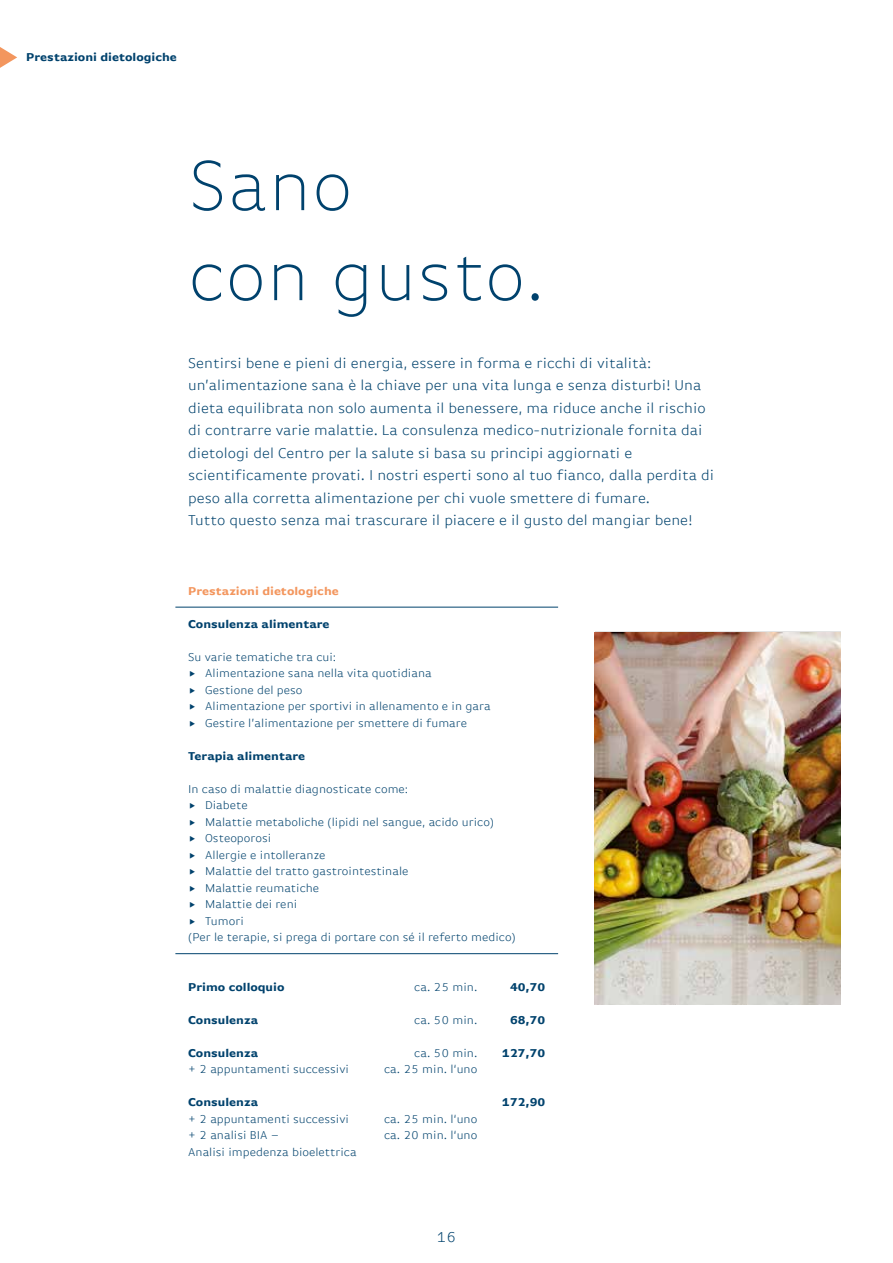
<style>
.page{position:relative;width:893px;height:1263px;background:#fff}
.page>*{position:absolute;margin:0;border:0;box-sizing:border-box;transform-origin:0 0}
.t1{font:200 75px/90px "Basic Gothic Offc Pro";color:#00426d}
.t2{font:300 15px/22.5px "Basic Gothic Offc Pro";color:#00426d}
.t3{font:300 12px/16.5px "Basic Gothic Offc Pro";color:#00426d}
.t4{font:700 12px "Basic Gothic Offc Pro";color:#00426d}
.t5{font:700 12px "Basic Gothic Offc Pro";color:#f3965e}
</style>
<div class="page">
<hr style="left:175px;top:607px;width:383px;height:1px;background:#00426d">
<hr style="left:175px;top:953px;width:383px;height:1px;background:#00426d">
<img style="left:595px;top:632px;width:245px;height:372px">
<svg style="left:0;top:47px;width:17px;height:21px"></svg>
<p class="t4" style="left:26px;top:49px;width:152px">Prestazioni dietologiche</p>
<h1 class="t1" style="left:188px;top:141px;width:357px">Sano<br>con gusto.</h1>
<p class="t2" style="left:188px;top:351px;width:527px">Sentirsi bene e pieni di energia, essere in forma e ricchi di vitalità: un’alimentazione sana è la chiave per una vita lunga e senza disturbi! Una dieta equilibrata non solo aumenta il benessere, ma riduce anche il rischio di contrarre varie malattie. La consulenza medico-nutrizionale fornita dai dietologi del Centro per la salute si basa su principi aggiornati e scientificamente provati. I nostri esperti sono al tuo fianco, dalla perdita di peso alla corretta alimentazione per chi vuole smettere di fumare.<br>Tutto questo senza mai trascurare il piacere e il gusto del mangiar bene!</p>
<p class="t5" style="left:188px;top:584px;width:152px">Prestazioni dietologiche</p>
<p class="t4" style="left:188px;top:617px;width:143px">Consulenza alimentare</p>
<p class="t3" style="left:205px;top:648px;width:287px;text-indent:-17px">Su varie tematiche tra cui:<br>Alimentazione sana nella vita quotidiana<br>Gestione del peso<br>Alimentazione per sportivi in allenamento e in gara Gestire l’alimentazione per smettere di fumare</p>
<p class="t4" style="left:188px;top:749px;width:119px">Terapia alimentare</p>
<p class="t3" style="left:188px;top:780px;width:222px">In caso di malattie diagnosticate come:</p>
<p class="t3" style="left:205px;top:797px;width:44px">Diabete</p>
<p class="t3" style="left:205px;top:813px;width:290px">Malattie metaboliche (lipidi nel sangue, acido urico)</p>
<p class="t3" style="left:205px;top:830px;width:68px">Osteoporosi</p>
<p class="t3" style="left:205px;top:846px;width:122px">Allergie e intolleranze</p>
<p class="t3" style="left:205px;top:863px;width:205px">Malattie del tratto gastrointestinale</p>
<p class="t3" style="left:205px;top:879px;width:116px">Malattie reumatiche</p>
<p class="t3" style="left:205px;top:896px;width:94px">Malattie dei reni</p>
<p class="t3" style="left:205px;top:912px;width:40px">Tumori</p>
<p class="t3" style="left:188px;top:929px;width:329px">(Per le terapie, si prega di portare con sé il referto medico)</p>
<p class="t4" style="left:188px;top:980px;width:98px">Primo colloquio</p>
<p class="t3" style="left:414px;top:978px;width:65px">ca. 25 min.</p>
<p class="t4" style="left:510px;top:980px;width:37px">40,70</p>
<p class="t4" style="left:188px;top:1013px;width:72px">Consulenza</p>
<p class="t3" style="left:414px;top:1011px;width:65px">ca. 50 min.</p>
<p class="t4" style="left:510px;top:1013px;width:37px">68,70</p>
<p class="t4" style="left:188px;top:1046px;width:72px">Consulenza</p>
<p class="t3" style="left:414px;top:1044px;width:65px">ca. 50 min.</p>
<p class="t4" style="left:502px;top:1046px;width:45px">127,70</p>
<p class="t3" style="left:188px;top:1061px;width:162px">+ 2 appuntamenti successivi</p>
<p class="t3" style="left:384px;top:1061px;width:95px">ca. 25 min. l‘uno</p>
<p class="t4" style="left:188px;top:1095px;width:72px">Consulenza</p>
<p class="t4" style="left:502px;top:1095px;width:45px">172,90</p>
<p class="t3" style="left:188px;top:1110px;width:162px">+ 2 appuntamenti successivi</p>
<p class="t3" style="left:384px;top:1110px;width:95px">ca. 25 min. l‘uno</p>
<p class="t3" style="left:188px;top:1127px;width:93px">+ 2 analisi BIA –</p>
<p class="t3" style="left:384px;top:1127px;width:95px">ca. 20 min. l‘uno</p>
<p class="t3" style="left:188px;top:1143px;width:170px">Analisi impedenza bioelettrica</p>
<p class="t2" style="left:437px;top:1225px;width:21px">16</p>
</div>
